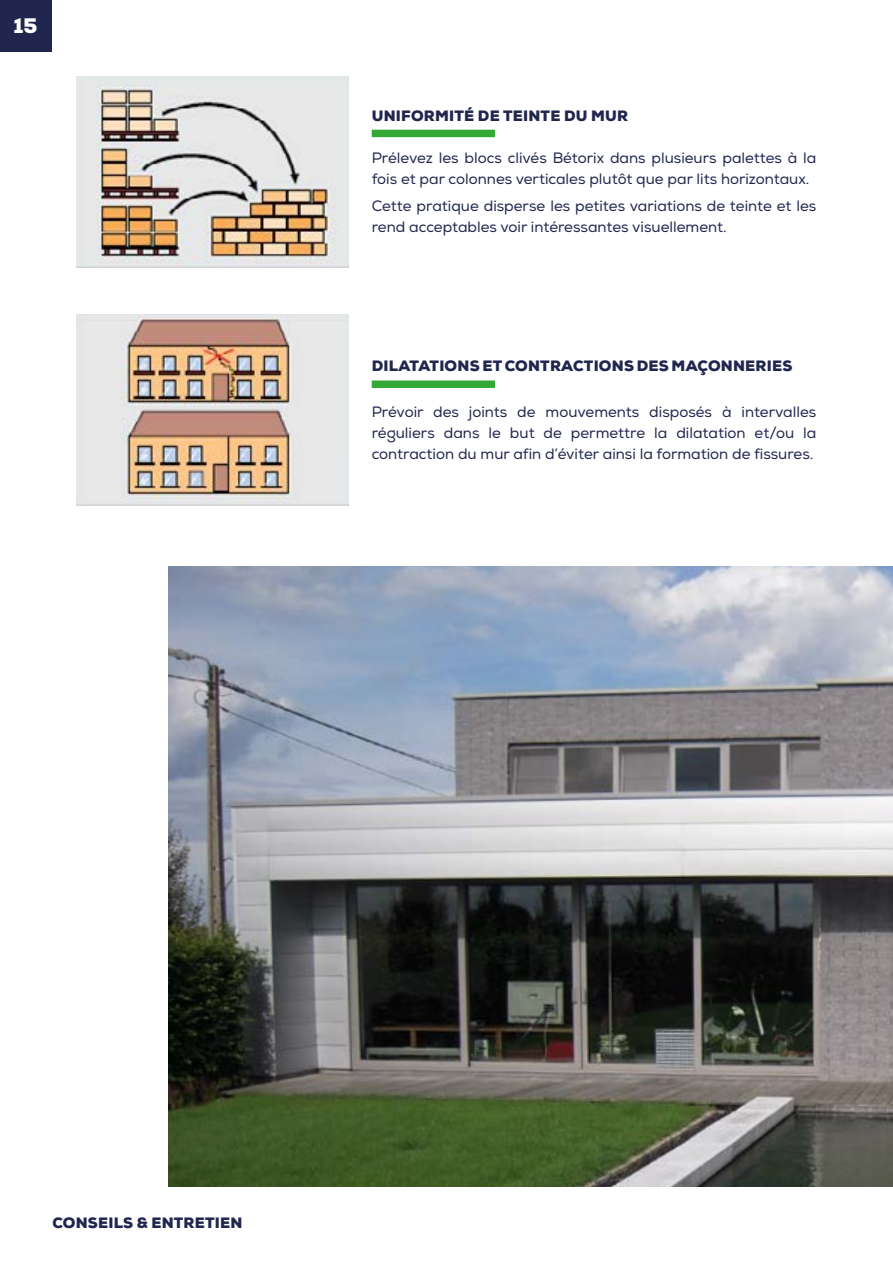
<style>
.page{position:relative;width:893px;height:1263px;background:#fff}
.page>*{position:absolute;margin:0;border:0;box-sizing:border-box;transform-origin:0 0}
.t1{font:900 21px "Nexa";color:#fff}
.t2{font:15px/21px "Nexa";color:#21264e}
.t3{font:900 15px "Nexa";letter-spacing:.015em;color:#21264e}
</style>
<div class="page">
<img style="left:77px;top:77px;width:272px;height:191px">
<img style="left:77px;top:314px;width:272px;height:191px">
<div style="left:0;top:0;width:51px;height:51px;background:#21264e"></div>
<img style="left:168px;top:566px;width:725px;height:620px">
<div style="left:372px;top:130px;width:123px;height:7px;background:#35a936"></div>
<div style="left:372px;top:380px;width:123px;height:8px;background:#35a936"></div>
<h1 class="t1" style="left:14px;top:12px;width:25px">15</h1>
<p class="t3" style="left:372px;top:106px;width:258px">UNIFORMITÉ DE TEINTE DU MUR</p>
<p class="t2" style="left:372px;top:148px;width:446px">Prélevez les blocs clivés Bétorix dans plusieurs palettes à la fois et par colonnes verticales plutôt que par lits horizontaux.</p>
<p class="t2" style="left:372px;top:196px;width:446px">Cette pratique disperse les petites variations de teinte et les rend acceptables voir intéressantes visuellement.</p>
<p class="t3" style="left:372px;top:357px;width:422px">DILATATIONS ET CONTRACTIONS DES MAÇONNERIES</p>
<p class="t2" style="left:372px;top:401px;width:446px;text-align:justify">Prévoir des joints de mouvements disposés à intervalles réguliers dans le but de permettre la dilatation et/ou la contraction du mur afin d’éviter ainsi la formation de fissures.</p>
<p class="t3" style="left:52px;top:1213px;width:192px">CONSEILS &amp; ENTRETIEN</p>
</div>
